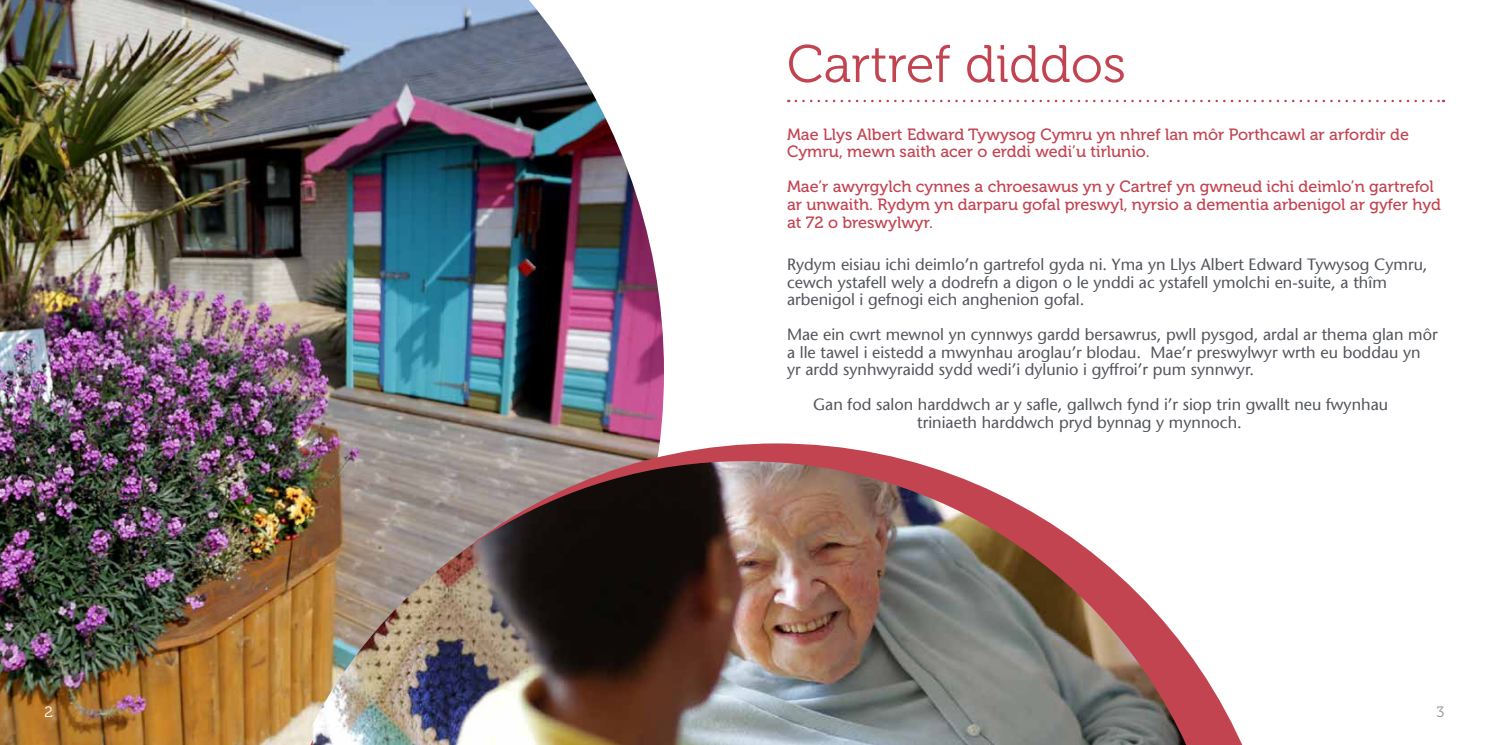
<style>
.page{position:relative;width:1489px;height:745px;background:#fff}
.page>*{position:absolute;margin:0;border:0;box-sizing:border-box;transform-origin:0 0}
.t1{font:52.5px "Museo 300";color:#c24451}
.t2{font:16.25px/17.5px "Stone Sans";color:#53555c}
.t3{font:16.25px/17.5px "Museo 500";color:#c24451}
.t4{font:15px "Museo 300";color:#fff}
.t5{font:15px "Museo 300";color:#939598}
</style>
<div class="page">
<img style="left:0;top:0;width:664px;height:744px">
<svg style="left:795px;top:100px;width:648px;height:2px"></svg>
<img style="left:266px;top:443px;width:976px;height:301px">
<img style="left:313px;top:461px;width:873px;height:283px">
<h1 class="t1" style="left:787px;top:36px;width:340px">Cartref diddos</h1>
<p class="t3" style="left:787px;top:126px;width:623px">Mae Llys Albert Edward Tywysog Cymru yn nhref lan môr Porthcawl ar arfordir de<br>Cymru, mewn saith acer o erddi wedi’u tirlunio.</p>
<p class="t3" style="left:787px;top:178px;width:655px">Mae’r awyrgylch cynnes a chroesawus yn y Cartref yn gwneud ichi deimlo’n gartrefol ar unwaith. Rydym yn darparu gofal preswyl, nyrsio a dementia arbenigol ar gyfer hyd at 72 o breswylwyr.</p>
<p class="t2" style="left:787px;top:255px;width:642px">Rydym eisiau ichi deimlo’n gartrefol gyda ni. Yma yn Llys Albert Edward Tywysog Cymru, cewch ystafell wely a dodrefn a digon o le ynddi ac ystafell ymolchi en-suite, a thîm arbenigol i gefnogi eich anghenion gofal.</p>
<p class="t2" style="left:787px;top:325px;width:652px">Mae ein cwrt mewnol yn cynnwys gardd bersawrus, pwll pysgod, ardal ar thema glan môr a lle tawel i eistedd a mwynhau aroglau’r blodau. Mae’r preswylwyr wrth eu boddau yn yr ardd synhwyraidd sydd wedi’i dylunio i gyffroi’r pum synnwyr.</p>
<p class="t2" style="left:917px;top:395px;width:472px;text-indent:-104px">Gan fod salon harddwch ar y safle, gallwch fynd i’r siop trin gwallt neu fwynhau triniaeth harddwch pryd bynnag y mynnoch.</p>
<p class="t4" style="left:44px;top:702px;width:10px">2</p>
<p class="t5" style="left:1436px;top:702px;width:9px">3</p>
</div>
